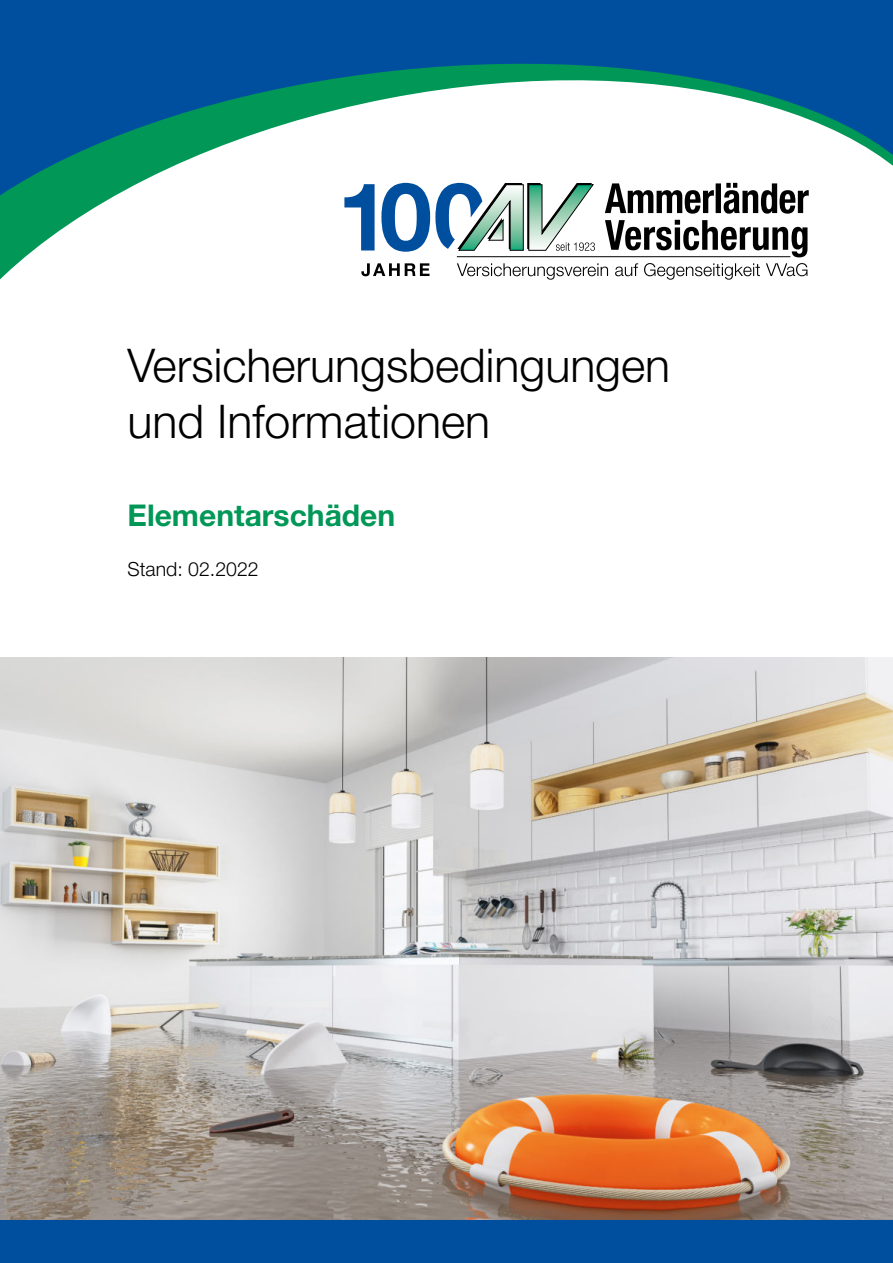
<style>
.page{position:relative;width:893px;height:1263px;background:#fff}
.page>*{position:absolute;margin:0;border:0;box-sizing:border-box;transform-origin:0 0}
.t1{font:300 46.5px/55.8px "Helvetica Neue LT Std";color:#000}
.t2{font:700 30px "Helvetica Neue LT Std";color:#009757}
.t3{font:300 19.5px "Helvetica Neue LT Std";color:#000}
</style>
<div class="page">
<div style="left:0;top:0;width:893px;height:361px;background:#004f9f"></div>
<svg style="left:0;top:63px;width:893px;height:298px;background:#bddadd"></svg>
<img style="left:0;top:657px;width:893px;height:563px">
<div style="left:0;top:1220px;width:893px;height:43px;background:#004f9f"></div>
<svg style="left:605px;top:220px;width:202px;height:37px;background:#9c9c9c"></svg>
<svg style="left:605px;top:183px;width:204px;height:31px;background:#898989"></svg>
<svg style="left:457px;top:263px;width:350px;height:17px;background:#d1d1d1"></svg>
<svg style="left:344px;top:183px;width:251px;height:69px"></svg>
<hr style="left:457px;top:256px;width:333px;height:1px;background:#000">
<svg style="left:361px;top:263px;width:68px;height:13px"></svg>
<p class="t1" style="left:128px;top:338px;width:544px">Versicherungsbedingungen und Informationen</p>
<p class="t2" style="left:128px;top:499px;width:269px">Elementarschäden</p>
<p class="t3" style="left:128px;top:558px;width:133px">Stand: 02.2022</p>
</div>
